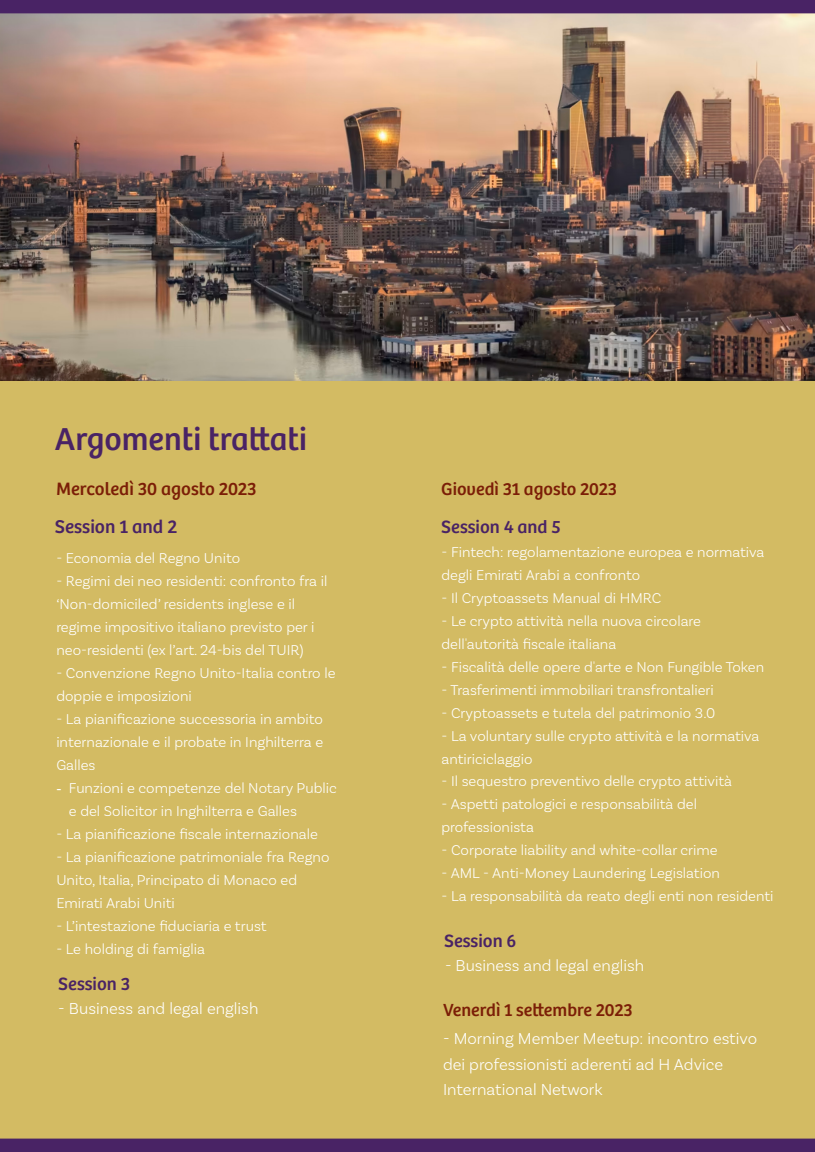
<style>
.page{position:relative;width:815px;height:1152px;background:#fff}
.page>*{position:absolute;margin:0;border:0;box-sizing:border-box;transform-origin:0 0}
.t1{font:32.8px "Bree";color:#492365}
.t2{font:19.2px "Bree";color:#492365}
.t3{font:18.8px "Bree";color:#7b1e07}
.t4{font:18.4px "Bree";color:#492365}
.t5{font:18px "Bree";color:#7b1e07}
.t6{font:300 16.8px/25.6px "Basic Sans";color:#fff}
.t7{font:300 15.2px/22.8px "Basic Sans";color:#fff}
.s1{font-family:"Times New Roman";font-weight:400}
</style>
<div class="page">
<div style="left:0;top:0;width:814px;height:1152px;background:#d3bb63"></div>
<img style="left:0;top:13px;width:814px;height:368px">
<div style="left:0;top:1139px;width:814px;height:13px;background:#492365"></div>
<div style="left:0;top:0;width:814px;height:13px;background:#492365"></div>
<h1 class="t1" style="left:55px;top:414px;width:253px">Argomenti trattati</h1>
<p class="t3" style="left:56px;top:475px;width:202px">Mercoledì 30 agosto 2023</p>
<p class="t5" style="left:441px;top:475px;width:177px">Giovedì 31 agosto 2023</p>
<p class="t2" style="left:55px;top:512px;width:124px">Session 1 and 2</p>
<p class="t4" style="left:441px;top:512px;width:121px">Session 4 and 5</p>
<p class="t7" style="left:56px;top:546px;width:185px">- Economia del Regno Unito</p>
<p class="t7" style="left:56px;top:569px;width:272px">- Regimi dei neo residenti: confronto fra il ‘Non-domiciled’ residents inglese e il regime impositivo italiano previsto per i neo-residenti (ex l’art. 24-bis del TUIR)</p>
<p class="t7" style="left:56px;top:661px;width:280px">- Convenzione Regno Unito-Italia contro le doppie e imposizioni</p>
<p class="t7" style="left:56px;top:707px;width:268px;text-align:justify">- La pianificazione successoria in ambito internazionale e il probate in Inghilterra e Galles</p>
<p class="t7" style="left:69px;top:776px;width:269px;text-indent:-13px"><span class="s1">-</span> Funzioni e competenze del Notary Public e del Solicitor in Inghilterra e Galles</p>
<p class="t7" style="left:56px;top:822px;width:263px">- La pianificazione fiscale internazionale</p>
<p class="t7" style="left:56px;top:845px;width:274px">- La pianificazione patrimoniale fra Regno<br>Unito, Italia, Principato di Monaco ed<br>Emirati Arabi Uniti</p>
<p class="t7" style="left:56px;top:914px;width:212px">- L’intestazione fiduciaria e trust</p>
<p class="t7" style="left:56px;top:937px;width:150px">- Le holding di famiglia</p>
<p class="t4" style="left:58px;top:969px;width:73px">Session 3</p>
<p class="t6" style="left:58px;top:996px;width:201px">- Business and legal english</p>
<p class="t7" style="left:441px;top:540px;width:324px">- Fintech: regolamentazione europea e normativa degli Emirati Arabi a confronto</p>
<p class="t7" style="left:441px;top:586px;width:221px">- Il Cryptoassets Manual di HMRC</p>
<p class="t7" style="left:441px;top:609px;width:261px">- Le crypto attività nella nuova circolare dell'autorità fiscale italiana</p>
<p class="t7" style="left:441px;top:655px;width:324px">- Fiscalità delle opere d'arte e Non Fungible Token</p>
<p class="t7" style="left:441px;top:678px;width:274px">- Trasferimenti immobiliari transfrontalieri</p>
<p class="t7" style="left:441px;top:701px;width:275px">- Cryptoassets e tutela del patrimonio 3.0</p>
<p class="t7" style="left:441px;top:724px;width:319px">- La voluntary sulle crypto attività e la normativa antiriciclaggio</p>
<p class="t7" style="left:441px;top:770px;width:292px">- Il sequestro preventivo delle crypto attività</p>
<p class="t7" style="left:441px;top:793px;width:257px">- Aspetti patologici e responsabilità del professionista</p>
<p class="t7" style="left:441px;top:839px;width:277px">- Corporate liability and white-collar crime</p>
<p class="t7" style="left:441px;top:862px;width:280px">- AML - Anti-Money Laundering Legislation</p>
<p class="t7" style="left:441px;top:884px;width:333px">- La responsabilità da reato degli enti non residenti</p>
<p class="t4" style="left:444px;top:927px;width:74px">Session 6</p>
<p class="t6" style="left:445px;top:952px;width:200px">- Business and legal english</p>
<p class="t5" style="left:443px;top:996px;width:191px">Venerdì 1 settembre 2023</p>
<p class="t6" style="left:443px;top:1025px;width:315px">- Morning Member Meetup: incontro estivo dei professionisti aderenti ad H Advice<br>International Network</p>
</div>
